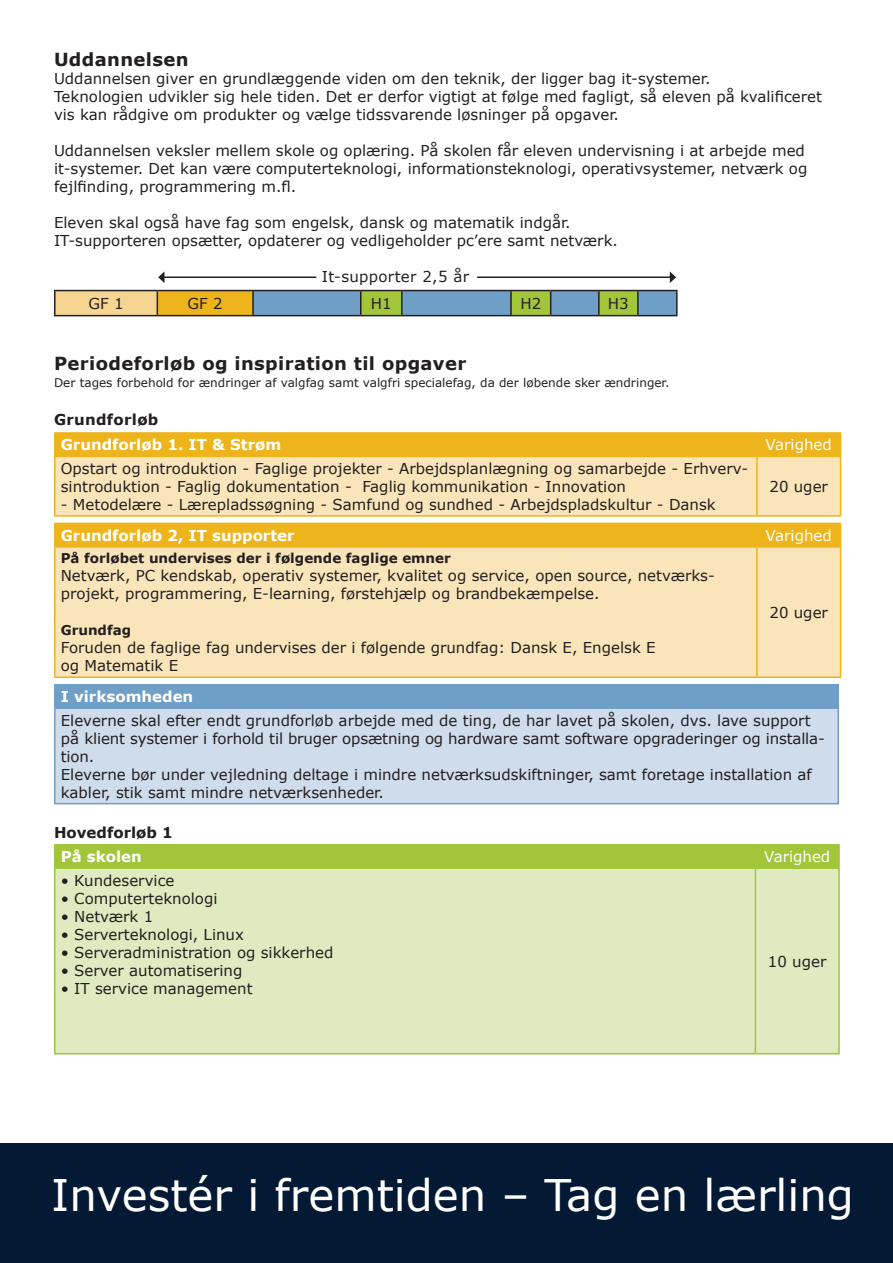
<style>
.page{position:relative;width:893px;height:1263px;background:#fff}
.page>*{position:absolute;margin:0;border:0;box-sizing:border-box;transform-origin:0 0}
.t1{font:43.5px "Verdana";color:#fff}
.t2{font:700 18px "Verdana";letter-spacing:.02em;color:#231f20}
.t3{font:15px/18px "Verdana";color:#231f20}
.t4{font:700 15px "Verdana";color:#fff}
.t5{font:15px "Verdana";color:#fff}
.t6{font:700 15px "Verdana";letter-spacing:.01em;color:#231f20}
.t7{font:15px "Verdana";letter-spacing:.02em;color:#231f20}
.t8{font:700 13.5px "Verdana";color:#231f20}
.t9{font:12px "Verdana";color:#231f20}
</style>
<div class="page">
<div style="left:0;top:1144px;width:893px;height:119px;background:#031934"></div>
<div style="left:55px;top:291px;width:102px;height:25px;background:#f5d58f"></div>
<div style="left:157px;top:291px;width:96px;height:25px;background:#edb41b"></div>
<hr style="left:157px;top:290px;width:96px;height:1px;background:#231f20">
<hr style="left:253px;top:290px;width:108px;height:1px;background:#231f20">
<hr style="left:252px;top:291px;width:2px;height:24px;background:#231f20">
<hr style="left:361px;top:290px;width:41px;height:1px;background:#231f20">
<hr style="left:402px;top:290px;width:109px;height:1px;background:#231f20">
<hr style="left:511px;top:290px;width:40px;height:1px;background:#231f20">
<hr style="left:551px;top:290px;width:48px;height:1px;background:#231f20">
<svg style="left:253px;top:291px;width:423px;height:24px"></svg>
<hr style="left:599px;top:290px;width:39px;height:1px;background:#231f20">
<hr style="left:598px;top:291px;width:2px;height:24px;background:#231f20">
<hr style="left:638px;top:290px;width:40px;height:1px;background:#231f20">
<hr style="left:637px;top:291px;width:2px;height:24px;background:#231f20">
<hr style="left:676px;top:291px;width:2px;height:24px;background:#231f20">
<hr style="left:157px;top:315px;width:96px;height:1px;background:#231f20">
<hr style="left:253px;top:315px;width:108px;height:1px;background:#231f20">
<hr style="left:361px;top:315px;width:41px;height:1px;background:#231f20">
<hr style="left:402px;top:315px;width:109px;height:1px;background:#231f20">
<hr style="left:511px;top:315px;width:40px;height:1px;background:#231f20">
<hr style="left:551px;top:315px;width:48px;height:1px;background:#231f20">
<hr style="left:599px;top:315px;width:39px;height:1px;background:#231f20">
<hr style="left:638px;top:315px;width:40px;height:1px;background:#231f20">
<hr style="left:54px;top:290px;width:103px;height:1px;background:#231f20">
<hr style="left:54px;top:291px;width:2px;height:24px;background:#231f20">
<svg style="left:157px;top:291px;width:1px;height:24px"></svg>
<hr style="left:54px;top:315px;width:103px;height:1px;background:#231f20">
<div style="left:55px;top:456px;width:702px;height:60px;background:#f9e5b9"></div>
<div style="left:757px;top:456px;width:83px;height:60px;background:#f9e5b9"></div>
<hr style="left:54px;top:432px;width:703px;height:2px;background:#edb41b">
<hr style="left:54px;top:434px;width:2px;height:22px;background:#edb41b">
<hr style="left:757px;top:432px;width:84px;height:2px;background:#edb41b">
<div style="left:56px;top:433px;width:785px;height:23px;background:#edb41b"></div>
<hr style="left:756px;top:456px;width:85px;height:1px;background:#edb41b">
<hr style="left:756px;top:457px;width:2px;height:58px;background:#edb41b">
<hr style="left:756px;top:515px;width:85px;height:2px;background:#edb41b">
<hr style="left:54px;top:457px;width:2px;height:58px;background:#edb41b">
<hr style="left:54px;top:456px;width:702px;height:1px;background:#edb41b">
<hr style="left:54px;top:515px;width:702px;height:2px;background:#edb41b">
<hr style="left:840px;top:457px;width:1px;height:58px;background:#edb41b">
<div style="left:55px;top:547px;width:702px;height:130px;background:#f9e5b9"></div>
<div style="left:757px;top:547px;width:83px;height:130px;background:#f9e5b9"></div>
<hr style="left:54px;top:523px;width:703px;height:1px;background:#edb41b">
<hr style="left:54px;top:524px;width:2px;height:22px;background:#edb41b">
<div style="left:56px;top:523px;width:785px;height:23px;background:#edb41b"></div>
<hr style="left:756px;top:546px;width:85px;height:2px;background:#edb41b">
<hr style="left:756px;top:548px;width:2px;height:128px;background:#edb41b">
<hr style="left:756px;top:676px;width:85px;height:2px;background:#edb41b">
<hr style="left:54px;top:548px;width:2px;height:128px;background:#edb41b">
<hr style="left:54px;top:546px;width:702px;height:2px;background:#edb41b">
<hr style="left:54px;top:676px;width:702px;height:2px;background:#edb41b">
<hr style="left:840px;top:548px;width:1px;height:128px;background:#edb41b">
<div style="left:55px;top:685px;width:783px;height:23px;background:#6f9ec7"></div>
<div style="left:55px;top:708px;width:783px;height:96px;background:#cedceb"></div>
<hr style="left:54px;top:684px;width:785px;height:1px;background:#6f9ec7">
<hr style="left:54px;top:685px;width:2px;height:22px;background:#6f9ec7">
<hr style="left:837px;top:685px;width:2px;height:22px;background:#6f9ec7">
<hr style="left:54px;top:707px;width:785px;height:2px;background:#6f9ec7">
<hr style="left:54px;top:709px;width:2px;height:94px;background:#6f9ec7">
<hr style="left:837px;top:709px;width:2px;height:94px;background:#6f9ec7">
<hr style="left:54px;top:803px;width:785px;height:1px;background:#6f9ec7">
<div style="left:56px;top:869px;width:782px;height:184px;background:#e0eac0"></div>
<hr style="left:54px;top:844px;width:701px;height:1px;background:#a1c63a">
<hr style="left:54px;top:845px;width:2px;height:22px;background:#a1c63a">
<hr style="left:54px;top:867px;width:701px;height:2px;background:#a1c63a">
<hr style="left:54px;top:869px;width:2px;height:184px;background:#a1c63a">
<hr style="left:54px;top:1053px;width:701px;height:1px;background:#a1c63a">
<hr style="left:755px;top:869px;width:1px;height:184px;background:#a1c63a">
<hr style="left:838px;top:869px;width:2px;height:184px;background:#a1c63a">
<hr style="left:755px;top:1053px;width:85px;height:1px;background:#a1c63a">
<hr style="left:755px;top:844px;width:85px;height:1px;background:#a1c63a">
<div style="left:56px;top:845px;width:782px;height:22px;background:#a1c63a"></div>
<hr style="left:838px;top:845px;width:2px;height:22px;background:#a1c63a">
<hr style="left:755px;top:867px;width:85px;height:2px;background:#a1c63a">
<hr style="left:164px;top:276px;width:152px;height:2px;background:#231f20">
<svg style="left:158px;top:272px;width:6px;height:11px"></svg>
<hr style="left:477px;top:276px;width:193px;height:2px;background:#231f20">
<svg style="left:670px;top:271px;width:6px;height:12px"></svg>
<p class="t2" style="left:54px;top:47px;width:136px">Uddannelsen</p>
<p class="t3" style="left:54px;top:70px;width:770px">Uddannelsen giver en grundlæggende viden om den teknik, der ligger bag it-systemer.<br>Teknologien udvikler sig hele tiden. Det er derfor vigtigt at følge med fagligt, så eleven på kvalificeret vis kan rådgive om produkter og vælge tidssvarende løsninger på opgaver.</p>
<p class="t3" style="left:54px;top:142px;width:755px">Uddannelsen veksler mellem skole og oplæring. På skolen får eleven undervisning i at arbejde med it-systemer. Det kan være computerteknologi, informationsteknologi, operativsystemer, netværk og fejlfinding, programmering m.fl.</p>
<p class="t3" style="left:54px;top:214px;width:565px">Eleven skal også have fag som engelsk, dansk og matematik indgår.<br>IT-supporteren opsætter, opdaterer og vedligeholder pc’ere samt netværk.</p>
<p class="t7" style="left:322px;top:266px;width:149px">It-supporter 2,5 år</p>
<p class="t3" style="left:89px;top:294px;width:37px">GF 1</p>
<p class="t3" style="left:188px;top:294px;width:37px">GF 2</p>
<p class="t3" style="left:371px;top:294px;width:22px">H1</p>
<p class="t3" style="left:520px;top:294px;width:22px">H2</p>
<p class="t3" style="left:608px;top:294px;width:22px">H3</p>
<p class="t2" style="left:54px;top:351px;width:414px">Periodeforløb og inspiration til opgaver</p>
<p class="t9" style="left:54px;top:374px;width:617px">Der tages forbehold for ændringer af valgfag samt valgfri specialefag, da der løbende sker ændringer.</p>
<p class="t6" style="left:54px;top:409px;width:106px">Grundforløb</p>
<p class="t4" style="left:61px;top:434px;width:222px">Grundforløb 1. IT &amp; Strøm</p>
<p class="t5" style="left:766px;top:435px;width:68px">Varighed</p>
<p class="t3" style="left:61px;top:459px;width:689px">Opstart og introduktion - Faglige projekter - Arbejdsplanlægning og samarbejde - Erhverv&shy;sintroduktion - Faglig dokumentation - Faglig kommunikation - Innovation</p>
<p class="t3" style="left:61px;top:495px;width:656px">- Metodelære - Lærepladssøgning - Samfund og sundhed - Arbejdspladskultur - Dansk</p>
<p class="t3" style="left:769px;top:477px;width:60px">20 uger</p>
<p class="t4" style="left:61px;top:525px;width:235px">Grundforløb 2, IT supporter</p>
<p class="t5" style="left:766px;top:525px;width:68px">Varighed</p>
<p class="t8" style="left:61px;top:549px;width:392px">På forløbet undervises der i følgende faglige emner</p>
<p class="t3" style="left:61px;top:567px;width:656px">Netværk, PC kendskab, operativ systemer, kvalitet og service, open source, netværks&shy;projekt, programmering, E-learning, førstehjælp og brandbekæmpelse.</p>
<p class="t8" style="left:61px;top:621px;width:72px">Grundfag</p>
<p class="t3" style="left:61px;top:639px;width:596px">Foruden de faglige fag undervises der i følgende grundfag: Dansk E, Engelsk E og Matematik E</p>
<p class="t3" style="left:769px;top:603px;width:60px">20 uger</p>
<p class="t4" style="left:61px;top:686px;width:134px">I virksomheden</p>
<p class="t3" style="left:61px;top:711px;width:766px">Eleverne skal efter endt grundforløb arbejde med de ting, de har lavet på skolen, dvs. lave support på klient systemer i forhold til bruger opsætning og hardware samt software opgraderinger og installa&shy;tion.<br>Eleverne bør under vejledning deltage i mindre netværksudskiftninger, samt foretage installation af kabler, stik samt mindre netværksenheder.</p>
<p class="t6" style="left:54px;top:822px;width:120px">Hovedforløb 1</p>
<p class="t4" style="left:61px;top:846px;width:83px">På skolen</p>
<p class="t5" style="left:764px;top:846px;width:68px">Varighed</p>
<p class="t3" style="left:61px;top:871px;width:115px">• Kundeservice</p>
<p class="t3" style="left:61px;top:889px;width:158px">• Computerteknologi</p>
<p class="t3" style="left:61px;top:907px;width:94px">• Netværk 1</p>
<p class="t3" style="left:61px;top:925px;width:185px">• Serverteknologi, Linux</p>
<p class="t3" style="left:61px;top:943px;width:274px">• Serveradministration og sikkerhed</p>
<p class="t3" style="left:61px;top:961px;width:183px">• Server automatisering</p>
<p class="t3" style="left:61px;top:979px;width:193px">• IT service management</p>
<p class="t3" style="left:768px;top:952px;width:60px">10 uger</p>
<h1 class="t1" style="left:51px;top:1165px;width:804px">Investér i fremtiden – Tag en lærling</h1>
</div>
